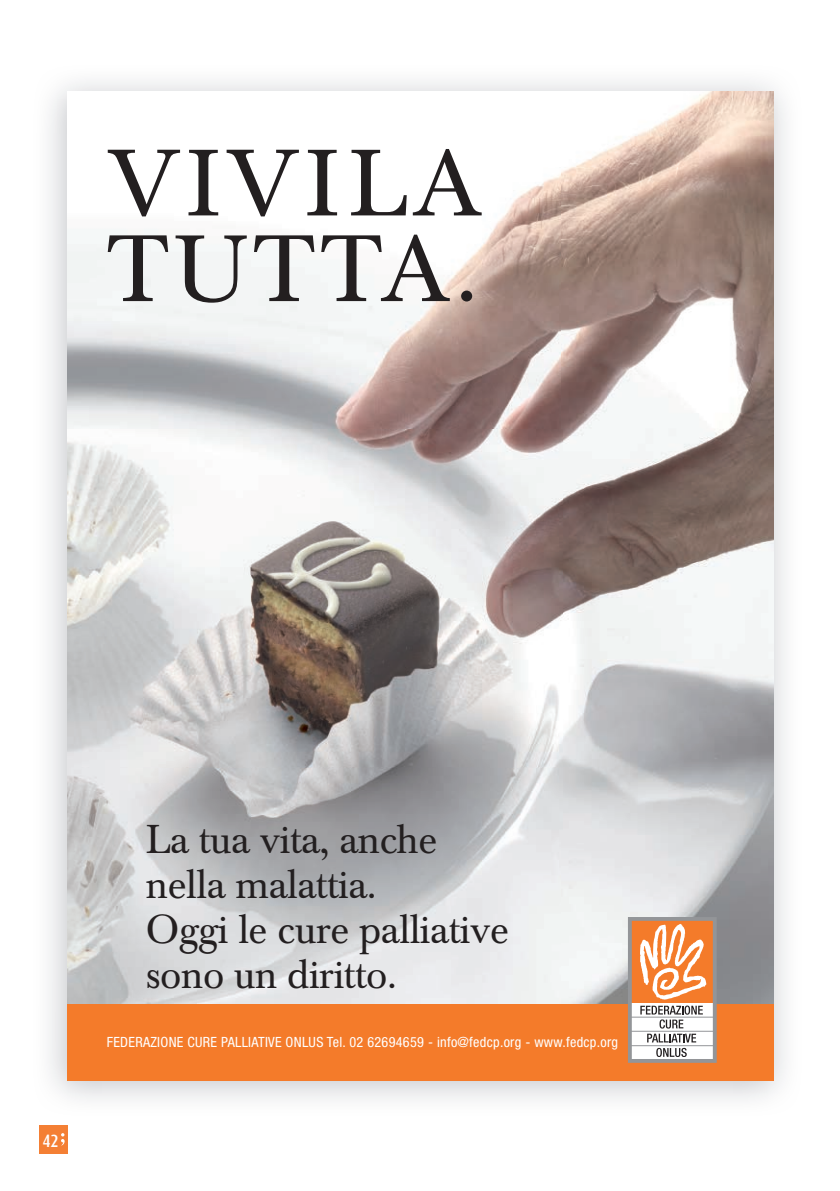
<style>
.page{position:relative;width:840px;height:1191px;background:#fff}
.page>*{position:absolute;margin:0;border:0;box-sizing:border-box;transform-origin:0 0}
.t1{font:92.8px/85.6px "Baskerville BE";letter-spacing:.05em;color:#231f20}
.t2{font:39.8px/44.8px "Baskerville BE";letter-spacing:-.01em;color:#231f20}
.t3{font:500 18px "Dax Condensed";color:#fff}
.t4{font:condensed 14px "Helvetica Neue LT Std";letter-spacing:.02em;color:#fff}
</style>
<div class="page">
<div style="left:40px;top:1125px;width:28px;height:29px;background:#f47f34"></div>
<svg style="left:61px;top:1133px;width:4px;height:12px"></svg>
<div style="left:49px;top:81px;width:737px;height:53px;background:#f0f0f1"></div>
<img style="left:49px;top:134px;width:53px;height:966px">
<img style="left:732px;top:134px;width:54px;height:966px">
<img style="left:102px;top:1080px;width:630px;height:20px">
<img style="left:67px;top:91px;width:705px;height:913px">
<div style="left:67px;top:1004px;width:705px;height:76px;background:#f47b2a"></div>
<div style="left:629px;top:998px;width:84px;height:62px;background:#fff"></div>
<div style="left:629px;top:919px;width:84px;height:83px;background:#f47b2a"></div>
<div style="left:627px;top:917px;width:89px;height:145px;border:4px solid #939598"></div>
<hr style="left:629px;top:1016px;width:86px;height:1px;background:#939598">
<hr style="left:628px;top:1030px;width:86px;height:1px;background:#939598">
<hr style="left:629px;top:1045px;width:86px;height:1px;background:#939598">
<svg style="left:640px;top:1005px;width:62px;height:52px"></svg>
<svg style="left:640px;top:924px;width:66px;height:75px"></svg>
<h1 class="t1" style="left:107px;top:143px;width:376px">VIVILA<br>TUTTA.</h1>
<p class="t3" style="left:42px;top:1130px;width:18px">42</p>
<h2 class="t2" style="left:146px;top:818px;width:364px">La tua vita, anche nella malattia.<br>Oggi le cure palliative sono un diritto.</h2>
<p class="t4" style="left:107px;top:1034px;width:512px">FEDERAZIONE CURE PALLIATIVE ONLUS Tel. 02 62694659 - info@fedcp.org - www.fedcp.org</p>
</div>
